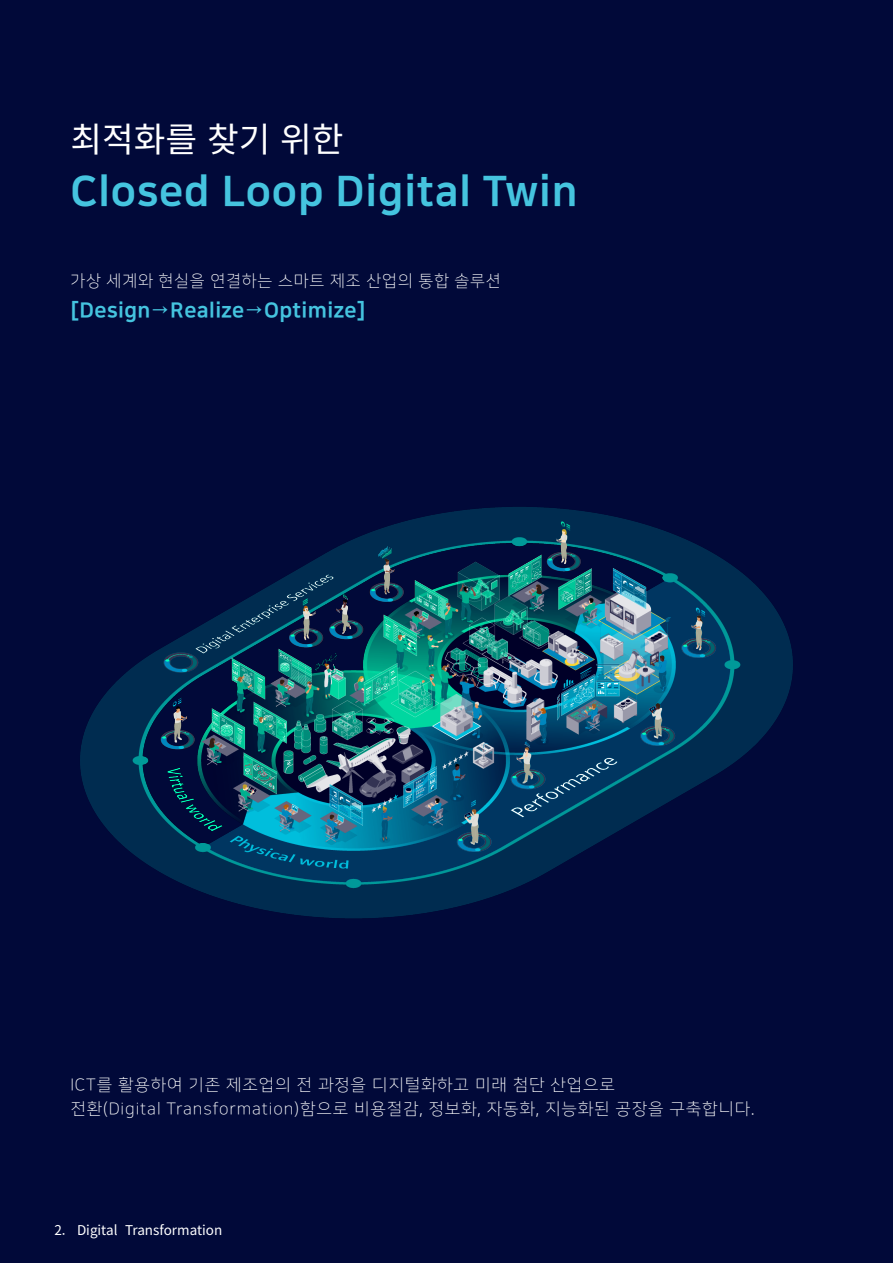
<style>
.page{position:relative;width:893px;height:1263px;background:#010939}
.page>*{position:absolute;margin:0;border:0;box-sizing:border-box;transform-origin:0 0}
.t1{font:42px "Nanum Square OTFEB";letter-spacing:.02em;color:#45c4df}
.t2{font:34.5px "Noto Sans KR";color:#fff}
.t3{font:21px "Nanum Square OTFEB";letter-spacing:.02em;color:#45c4df}
.t4{font:16.5px "Nanum Square OTFL";letter-spacing:.05em;color:#fff}
.t5{font:13.5px "Noto Sans CJ Kkr";color:#fff}
</style>
<div class="page">
<img style="left:80px;top:507px;width:713px;height:412px">
<p class="t2" style="left:70px;top:120px;width:275px">최적화를 찾기 위한</p>
<p class="t1" style="left:70px;top:169px;width:509px">Closed Loop Digital Twin</p>
<p class="t4" style="left:70px;top:273px;width:432px">가상 세계와 현실을 연결하는 스마트 제조 산업의 통합 솔루션</p>
<p class="t3" style="left:70px;top:299px;width:297px">[Design→Realize→Optimize]</p>
<p class="t4" style="left:70px;top:1076px;width:546px">ICT를 활용하여 기존 제조업의 전 과정을 디지털화하고 미래 첨단 산업으로</p>
<p class="t4" style="left:70px;top:1100px;width:685px">전환(Digital Transformation)함으로 비용절감, 정보화, 자동화, 지능화된 공장을 구축합니다.</p>
<p class="t5" style="left:54px;top:1222px;width:169px">2. Digital Transformation</p>
</div>
